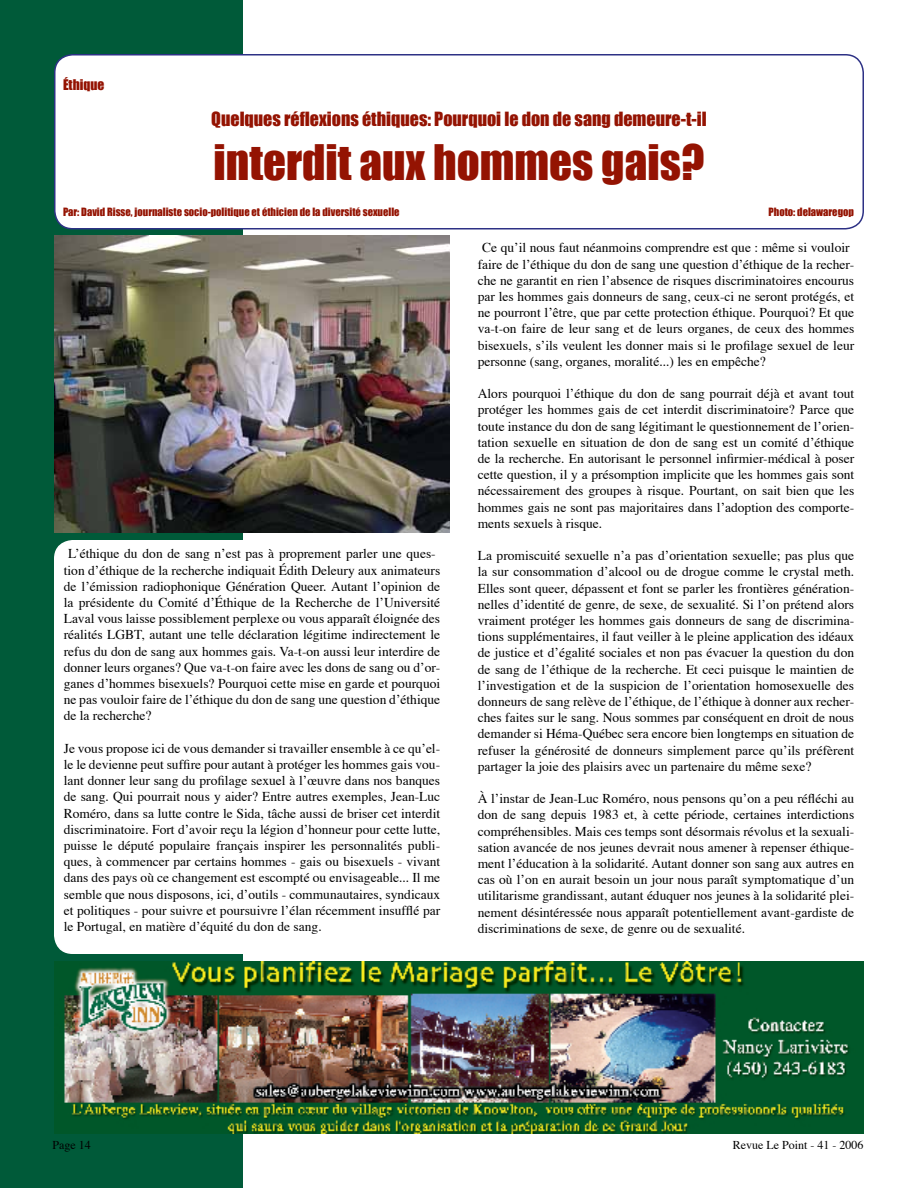
<style>
.page{position:relative;width:918px;height:1188px;background:#fff}
.page>*{position:absolute;margin:0;border:0;box-sizing:border-box;transform-origin:0 0}
.t1{font:45px "Impact";color:#941302}
.t2{font:18px "Impact";color:#941302}
.t3{font:13.5px/16.2px "Times";color:#000;text-align:justify}
.t4{font:13.5px "Impact";color:#941302}
.t5{font:12px "Times";color:#000}
.t6{font:10.5px "Impact";color:#941302}
</style>
<div class="page">
<div style="left:0;top:0;width:243px;height:1188px;background:#005a39"></div>
<div style="left:55px;top:55px;width:808px;height:174px;background:#fff;border-radius:18px"></div>
<div style="left:54px;top:54px;width:810px;height:176px;border:2px solid #2d3185;border-radius:18px"></div>
<img style="left:54px;top:961px;width:810px;height:173px">
<img style="left:54px;top:236px;width:396px;height:296px">
<div style="left:55px;top:541px;width:394px;height:412px;background:#fff;border-radius:18px"></div>
<div style="left:54px;top:540px;width:396px;height:414px;border:2px solid #fff;border-radius:18px"></div>
<div style="left:468px;top:234px;width:396px;height:722px;border:2px solid #fff;border-radius:18px"></div>
<p class="t4" style="left:63px;top:74px;width:43px">Éthique</p>
<h2 class="t2" style="left:211px;top:105px;width:497px">Quelques réflexions éthiques: Pourquoi le don de sang demeure-t-il</h2>
<h1 class="t1" style="left:214px;top:127px;width:492px">interdit aux hommes gais?</h1>
<p class="t6" style="left:63px;top:204px;width:338px">Par: David Risse, journaliste socio-politique et éthicien de la diversité sexuelle</p>
<p class="t6" style="left:769px;top:204px;width:87px">Photo: delawaregop</p>
<p class="t3" style="left:64px;top:547px;width:378px;text-align:left;text-indent:4px">L’éthique du don de sang n’est pas à proprement parler une ques&shy;tion d’éthique de la recherche indiquait Édith Deleury aux animateurs de l’émission radiophonique Génération Queer. Autant l’opinion de la présidente du Comité d’Éthique de la Recherche de l’Université Laval vous laisse possiblement perplexe ou vous apparaît éloignée des réalités LGBT, autant une telle déclaration légitime indirectement le refus du don de sang aux hommes gais. Va-t-on aussi leur interdire de donner leurs organes? Que va-t-on faire avec les dons de sang ou d’or&shy;ganes d’hommes bisexuels? Pourquoi cette mise en garde et pourquoi ne pas vouloir faire de l’éthique du don de sang une question d’éthique de la recherche?</p>
<p class="t3" style="left:64px;top:741px;width:378px">Je vous propose ici de vous demander si travailler ensemble à ce qu’el&shy;le le devienne peut suffire pour autant à protéger les hommes gais vou&shy;lant donner leur sang du profilage sexuel à l’œuvre dans nos banques de sang. Qui pourrait nous y aider? Entre autres exemples, Jean-Luc Roméro, dans sa lutte contre le Sida, tâche aussi de briser cet interdit discriminatoire. Fort d’avoir reçu la légion d’honneur pour cette lutte, puisse le député populaire français inspirer les personnalités publi&shy;ques, à commencer par certains hommes - gais ou bisexuels - vivant dans des pays où ce changement est escompté ou envisageable... Il me semble que nous disposons, ici, d’outils - communautaires, syndicaux et politiques - pour suivre et poursuivre l’élan récemment insufflé par le Portugal, en matière d’équité du don de sang.</p>
<p class="t3" style="left:478px;top:241px;width:378px;text-align:left;text-indent:4px">Ce qu’il nous faut néanmoins comprendre est que : même si vouloir faire de l’éthique du don de sang une question d’éthique de la recher&shy;che ne garantit en rien l’absence de risques discriminatoires encourus par les hommes gais donneurs de sang, ceux-ci ne seront protégés, et ne pourront l’être, que par cette protection éthique. Pourquoi? Et que va-t-on faire de leur sang et de leurs organes, de ceux des hommes bisexuels, s’ils veulent les donner mais si le profilage sexuel de leur personne (sang, organes, moralité...) les en empêche?</p>
<p class="t3" style="left:478px;top:386px;width:378px">Alors pourquoi l’éthique du don de sang pourrait déjà et avant tout protéger les hommes gais de cet interdit discriminatoire? Parce que toute instance du don de sang légitimant le questionnement de l’orien&shy;tation sexuelle en situation de don de sang est un comité d’éthique de la recherche. En autorisant le personnel infirmier-médical à poser cette question, il y a présomption implicite que les hommes gais sont nécessairement des groupes à risque. Pourtant, on sait bien que les hommes gais ne sont pas majoritaires dans l’adoption des comporte&shy;ments sexuels à risque.</p>
<p class="t3" style="left:478px;top:548px;width:378px">La promiscuité sexuelle n’a pas d’orientation sexuelle; pas plus que la sur consommation d’alcool ou de drogue comme le crystal meth.<br>Elles sont queer, dépassent et font se parler les frontières génération&shy;nelles d’identité de genre, de sexe, de sexualité. Si l’on prétend alors vraiment protéger les hommes gais donneurs de sang de discrimina&shy;tions supplémentaires, il faut veiller à le pleine application des idéaux de justice et d’égalité sociales et non pas évacuer la question du don de sang de l’éthique de la recherche. Et ceci puisque le maintien de l’investigation et de la suspicion de l’orientation homosexuelle des donneurs de sang relève de l’éthique, de l’éthique à donner aux recher&shy;ches faites sur le sang. Nous sommes par conséquent en droit de nous demander si Héma-Québec sera encore bien longtemps en situation de refuser la générosité de donneurs simplement parce qu’ils préfèrent partager la joie des plaisirs avec un partenaire du même sexe?</p>
<p class="t3" style="left:478px;top:791px;width:378px">À l’instar de Jean-Luc Roméro, nous pensons qu’on a peu réfléchi au don de sang depuis 1983 et, à cette période, certaines interdictions compréhensibles. Mais ces temps sont désormais révolus et la sexuali&shy;sation avancée de nos jeunes devrait nous amener à repenser éthique&shy;ment l’éducation à la solidarité. Autant donner son sang aux autres en cas où l’on en aurait besoin un jour nous paraît symptomatique d’un utilitarisme grandissant, autant éduquer nos jeunes à la solidarité plei&shy;nement désintéressée nous apparaît potentiellement avant-gardiste de discriminations de sexe, de genre ou de sexualité.</p>
<p class="t5" style="left:52px;top:1138px;width:40px">Page 14</p>
<p class="t5" style="left:733px;top:1137px;width:132px">Revue Le Point - 41 - 2006</p>
</div>
